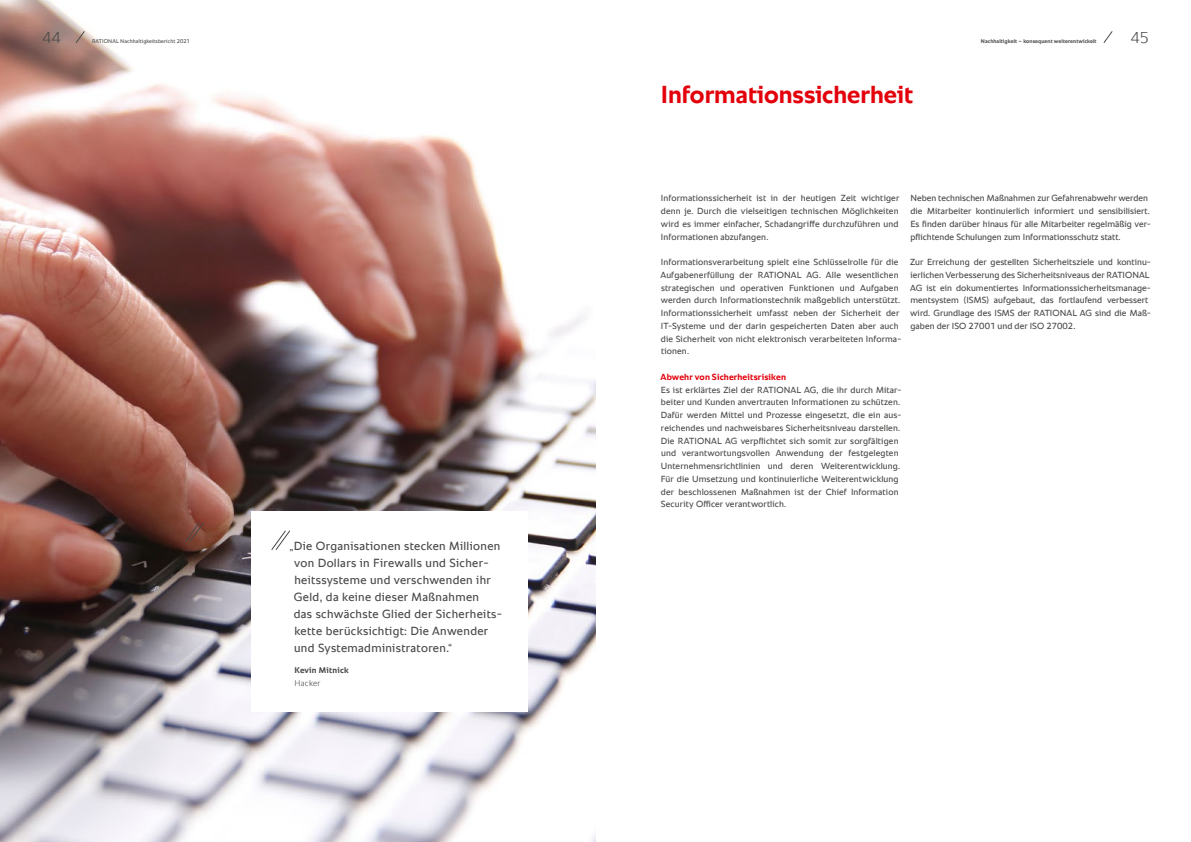
<style>
.page{position:relative;width:1191px;height:842px;background:#fff}
.page>*{position:absolute;margin:0;border:0;box-sizing:border-box;transform-origin:0 0}
.t1{font:700 25px "RATIONAL Sans TT";color:#e3000b}
.t2{font:300 16px "RATIONAL Sans TT";color:#484847}
.t3{font:12px/17px "RATIONAL Sans TT";letter-spacing:.03em;color:#484847}
.t4{font:9px/12.8px "RATIONAL Sans TT";letter-spacing:.01em;color:#484847}
.t5{font:700 9px "RATIONAL Sans TT";letter-spacing:.015em;color:#e3000b}
.t6{font:700 8.5px "RATIONAL Sans TT";letter-spacing:.03em;color:#484847}
.t7{font:300 8.5px "RATIONAL Sans TT";letter-spacing:.03em;color:#484847}
.t8{font:700 5.5px "RATIONAL Sans TT";letter-spacing:.015em;color:#484847}
.t9{font:5.5px "RATIONAL Sans TT";letter-spacing:.015em;color:#484847}
</style>
<div class="page">
<img style="left:0;top:0;width:595px;height:842px">
<div style="left:251px;top:512px;width:277px;height:200px;background:#fff"></div>
<svg style="left:271px;top:530px;width:19px;height:20px"></svg>
<svg style="left:185px;top:522px;width:19px;height:20px"></svg>
<svg style="left:75px;top:31px;width:10px;height:13px"></svg>
<svg style="left:1103px;top:31px;width:10px;height:12px"></svg>
<h2 class="t2" style="left:43px;top:26px;width:20px">44</h2>
<p class="t9" style="left:92px;top:37px;width:99px">RATIONAL Nachhaltigkeitsbericht 2021</p>
<p class="t8" style="left:981px;top:37px;width:117px">Nachhaltigkeit – konsequent weiterentwickelt</p>
<h2 class="t2" style="left:1130px;top:26px;width:19px">45</h2>
<h1 class="t1" style="left:660px;top:77px;width:254px">Informationssicherheit</h1>
<p class="t3" style="left:294px;top:537px;width:208px;text-indent:-4px">„Die Organisationen stecken Millionen von Dollars in Firewalls und Sicher&shy;heitssysteme und verschwenden ihr Geld, da keine dieser Maßnahmen<br>das schwächste Glied der Sicherheits&shy;kette berücksichtigt: Die Anwender und Systemadministratoren.“</p>
<p class="t6" style="left:295px;top:664px;width:56px">Kevin Mitnick</p>
<p class="t7" style="left:294px;top:677px;width:28px">Hacker</p>
<p class="t4" style="left:661px;top:192px;width:240px;text-align:justify">Informationssicherheit ist in der heutigen Zeit wichtiger denn je. Durch die vielseitigen technischen Möglichkeiten wird es immer einfacher, Schadangriffe durchzuführen und Informationen abzufangen.</p>
<p class="t4" style="left:660px;top:256px;width:241px">Informationsverarbeitung spielt eine Schlüsselrolle für die Aufgabenerfüllung der RATIONAL AG. Alle wesentlichen strategischen und operativen Funktionen und Aufgaben werden durch Informationstechnik maßgeblich unterstützt.<br>Informationssicherheit umfasst neben der Sicherheit der IT-Systeme und der darin gespeicherten Daten aber auch die Sicherheit von nicht elektronisch verarbeiteten Informa&shy;tionen.</p>
<p class="t5" style="left:660px;top:370px;width:127px">Abwehr von Sicherheitsrisiken</p>
<p class="t4" style="left:661px;top:383px;width:242px">Es ist erklärtes Ziel der RATIONAL AG, die ihr durch Mitar&shy;beiter und Kunden anvertrauten Informationen zu schützen.<br>Dafür werden Mittel und Prozesse eingesetzt, die ein aus&shy;reichendes und nachweisbares Sicherheitsniveau darstellen.<br>Die RATIONAL AG verpflichtet sich somit zur sorgfältigen und verantwortungsvollen Anwendung der festgelegten Unternehmensrichtlinien und deren Weiterentwicklung.<br>Für die Umsetzung und kontinuierliche Weiterentwicklung der beschlossenen Maßnahmen ist der Chief Information Security Officer verantwortlich.</p>
<p class="t4" style="left:910px;top:192px;width:242px">Neben technischen Maßnahmen zur Gefahrenabwehr werden die Mitarbeiter kontinuierlich informiert und sensibilisiert.<br>Es finden darüber hinaus für alle Mitarbeiter regelmäßig ver&shy;pflichtende Schulungen zum Informationsschutz statt.</p>
<p class="t4" style="left:910px;top:256px;width:242px">Zur Erreichung der gestellten Sicherheitsziele und kontinu&shy;ierlichen Verbesserung des Sicherheitsniveaus der RATIONAL AG ist ein dokumentiertes Informationssicherheitsmanage&shy;mentsystem (ISMS) aufgebaut, das fortlaufend verbessert wird. Grundlage des ISMS der RATIONAL AG sind die Maß&shy;gaben der ISO 27001 und der ISO 27002.</p>
</div>
